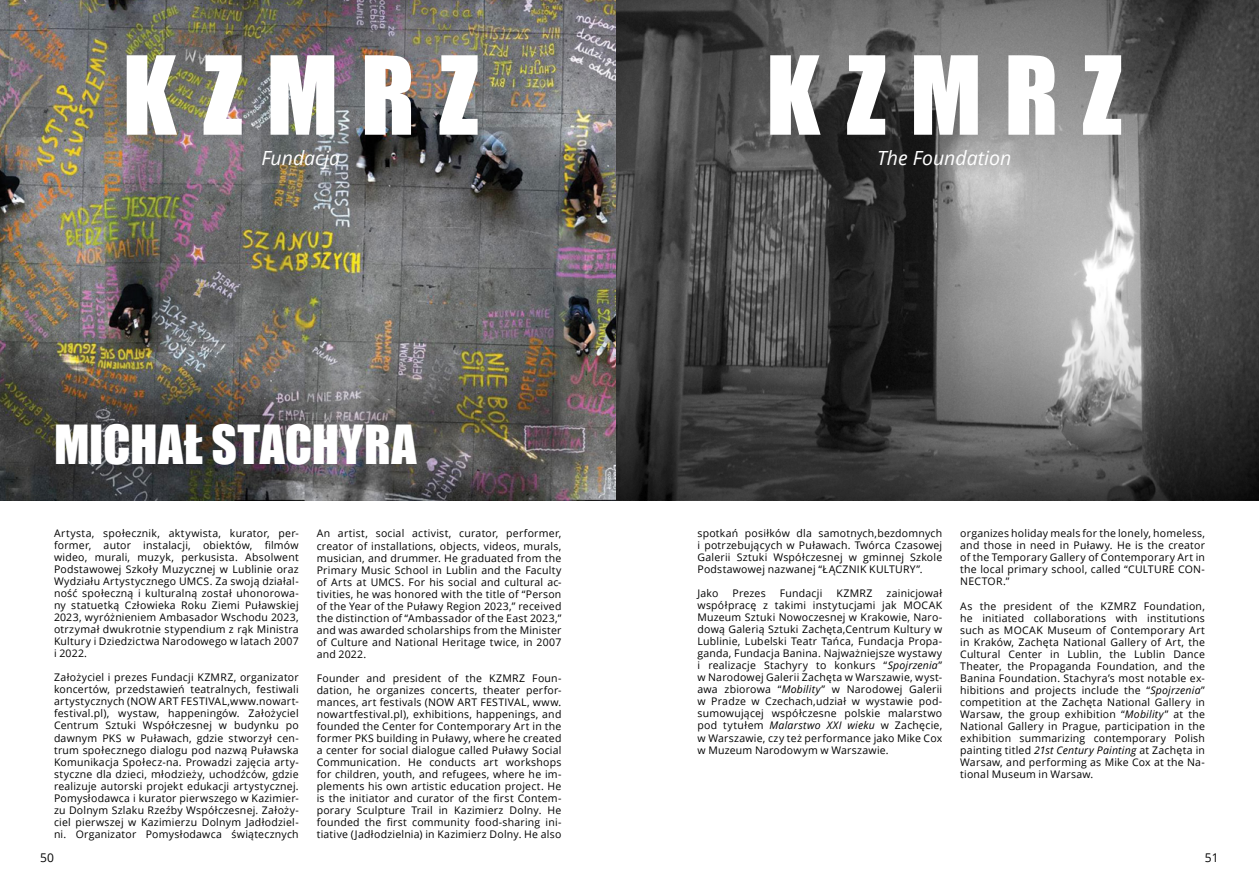
<style>
.page{position:relative;width:1259px;height:893px;background:#fff}
.page>*{position:absolute;margin:0;border:0;box-sizing:border-box;transform-origin:0 0}
.t1{font:100.5px "Impact";letter-spacing:.235em;color:#fff}
.t2{font:49.5px "Impact";color:#fff}
.t3{font:italic 19.5px "Open Sans";color:#fff}
.t4{font:12px "Open Sans";color:#000}
.t5{font:10.5px/12px "Open Sans";letter-spacing:.02em;color:#000;text-align:justify}
.s1{font-style:italic}
</style>
<div class="page">
<img style="left:0;top:0;width:617px;height:500px">
<img style="left:617px;top:0;width:642px;height:500px">
<h1 class="t1" style="left:123px;top:17px;width:358px">KZMRZ</h1>
<h3 class="t3" style="left:261px;top:145px;width:80px">Fundacja</h3>
<h2 class="t2" style="left:54px;top:406px;width:59px">MICHAŁ</h2>
<h2 class="t2" style="left:211px;top:406px;width:53px">STACHYRA</h2>
<p class="t5" style="left:54px;top:527px;width:246px">Artysta, społecznik, aktywista, kurator, per&shy;former, autor instalacji, obiektów, filmów wideo, murali, muzyk, perkusista. Absolwent Podstawowej Szkoły Muzycznej w Lublinie oraz Wydziału Artystycznego UMCS. Za swoją działal&shy;ność społeczną i kulturalną został uhonorowa&shy;ny statuetką Człowieka Roku Ziemi Puławskiej 2023, wyróżnieniem Ambasador Wschodu 2023, otrzymał dwukrotnie stypendium z rąk Ministra Kultury i Dziedzictwa Narodowego w latach 2007 i 2022.</p>
<p class="t5" style="left:54px;top:671px;width:246px">Założyciel i prezes Fundacji KZMRZ, organizator koncertów, przedstawień teatralnych, festiwali artystycznych (NOW ART FESTIVAL,www.nowart&shy;festival.pl), wystaw, happeningów. Założyciel Centrum Sztuki Współczesnej w budynku po dawnym PKS w Puławach, gdzie stworzył cen&shy;trum społecznego dialogu pod nazwą Puławska Komunikacja Społecz-na. Prowadzi zajęcia arty&shy;styczne dla dzieci, młodzieży, uchodźców, gdzie realizuje autorski projekt edukacji artystycznej.<br>Pomysłodawca i kurator pierwszego w Kazimier&shy;zu Dolnym Szlaku Rzeźby Współczesnej. Założy&shy;ciel pierwszej w Kazimierzu Dolnym Jadłodziel&shy;ni. Organizator Pomysłodawca świątecznych</p>
<p class="t5" style="left:317px;top:527px;width:246px">An artist, social activist, curator, performer, creator of installations, objects, videos, murals, musician, and drummer. He graduated from the Primary Music School in Lublin and the Faculty of Arts at UMCS. For his social and cultural ac&shy;tivities, he was honored with the title of “Person of the Year of the Puławy Region 2023,” received the distinction of “Ambassador of the East 2023,” and was awarded scholarships from the Minister of Culture and National Heritage twice, in 2007 and 2022.</p>
<p class="t5" style="left:317px;top:671px;width:246px">Founder and president of the KZMRZ Foun&shy;dation, he organizes concerts, theater perfor&shy;mances, art festivals (NOW ART FESTIVAL, www. nowartfestival.pl), exhibitions, happenings, and founded the Center for Contemporary Art in the former PKS building in Puławy, where he created a center for social dialogue called Puławy Social Communication. He conducts art workshops for children, youth, and refugees, where he im&shy;plements his own artistic education project. He is the initiator and curator of the first Contem&shy;porary Sculpture Trail in Kazimierz Dolny. He founded the first community food-sharing ini&shy;tiative (Jadłodzielnia) in Kazimierz Dolny. He also</p>
<h1 class="t1" style="left:766px;top:17px;width:358px">KZMRZ</h1>
<h3 class="t3" style="left:877px;top:145px;width:136px">The Foundation</h3>
<p class="t5" style="left:697px;top:527px;width:246px">spotkań posiłków dla samotnych,bezdomnych i potrzebujących w Puławach. Twórca Czasowej Galerii Sztuki Współczesnej w gminnej Szkole Podstawowej nazwanej “ŁĄCZNIK KULTURY”.</p>
<p class="t5" style="left:697px;top:587px;width:22px">Jako</p>
<p class="t5" style="left:732px;top:587px;width:35px">Prezes</p>
<p class="t5" style="left:780px;top:587px;width:44px">Fundacji</p>
<p class="t5" style="left:836px;top:587px;width:38px">KZMRZ</p>
<p class="t5" style="left:697px;top:587px;width:246px;text-indent:189px">zainicjował współpracę z takimi instytucjami jak MOCAK Muzeum Sztuki Nowoczesnej w Krakowie, Naro&shy;dową Galerią Sztuki Zachęta,Centrum Kultury w Lublinie, Lubelski Teatr Tańca, Fundacja Propa&shy;ganda, Fundacja Banina. Najważniejsze wystawy i realizacje Stachyry to konkurs “<span class="s1">Spojrzenia</span>” w Narodowej Galerii Zachęta w Warszawie, wyst&shy;awa zbiorowa “<span class="s1">Mobility</span>” w Narodowej Galerii w Pradze w Czechach,udział w wystawie pod&shy;sumowującej współczesne polskie malarstwo pod tytułem <span class="s1">Malarstwo XXI wieku</span> w Zachęcie, w Warszawie, czy też performance jako Mike Cox w Muzeum Narodowym w Warszawie.</p>
<p class="t5" style="left:960px;top:527px;width:246px">organizes holiday meals for the lonely, homeless, and those in need in Puławy. He is the creator of the Temporary Gallery of Contemporary Art in the local primary school, called “CULTURE CON-NECTOR.”</p>
<p class="t5" style="left:960px;top:599px;width:246px">As the president of the KZMRZ Foundation, he initiated collaborations with institutions such as MOCAK Museum of Contemporary Art in Kraków, Zachęta National Gallery of Art, the Cultural Center in Lublin, the Lublin Dance Theater, the Propaganda Foundation, and the Banina Foundation. Stachyra’s most notable ex&shy;hibitions and projects include the “<span class="s1">Spojrzenia</span>” competition at the Zachęta National Gallery in Warsaw, the group exhibition “<span class="s1">Mobility</span>” at the National Gallery in Prague, participation in the exhibition summarizing contemporary Polish painting titled <span class="s1">21st Century Painting</span> at Zachęta in Warsaw, and performing as Mike Cox at the Na&shy;tional Museum in Warsaw.</p>
<p class="t4" style="left:40px;top:849px;width:15px">50</p>
<p class="t4" style="left:1205px;top:849px;width:15px">51</p>
</div>
